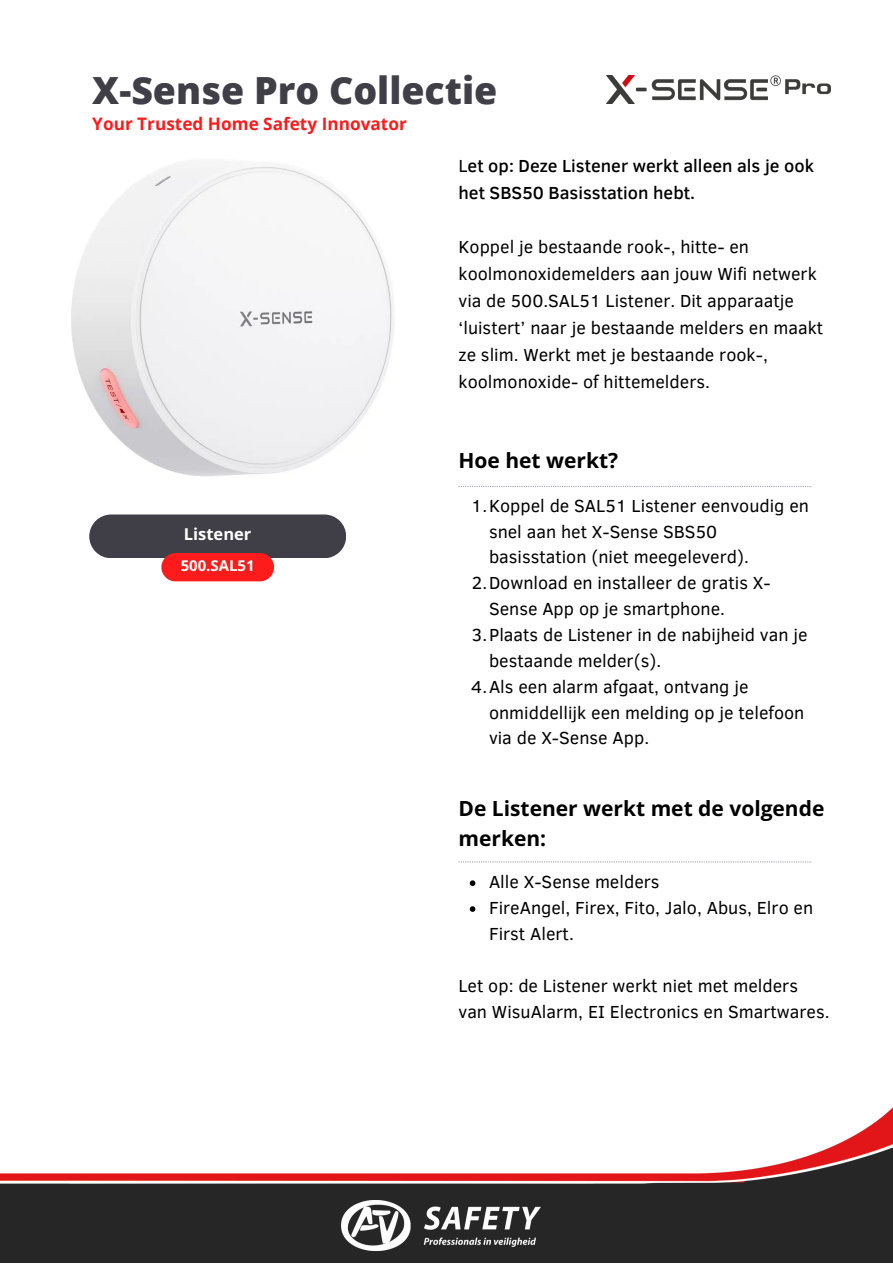
<style>
.page{position:relative;width:893px;height:1264px;background:#fff}
.page>*{position:absolute;margin:0;border:0;box-sizing:border-box;transform-origin:0 0}
.t1{font:800 37.5px "Open Sans";color:#403f47}
.t2{font:700 21px/29.2px "Open Sans Hebrew";color:#000}
.t3{font:17.85px/25.8px "Clear Sans";color:#000}
.t4{font:500 17.85px/27px "Clear Sans";color:#000}
.t5{font:700 17.25px "Open Sans";color:#fd1c1b}
.t6{font:700 16.5px "Open Sans Hebrew";color:#fff}
.t7{font:700 15px "Open Sans Hebrew";color:#fff}
.s1{font-weight:400}
</style>
<div class="page">
<div style="left:89px;top:514px;width:257px;height:44px;background:#403f47"></div>
<img style="left:0;top:1108px;width:892px;height:154px">
<img style="left:341px;top:1200px;width:199px;height:50px">
<div style="left:161px;top:553px;width:113px;height:28px;background:#fd1c1b;border-radius:14px"></div>
<svg style="left:458px;top:861px;width:354px;height:1px"></svg>
<img style="left:606px;top:75px;width:224px;height:28px">
<svg style="left:458px;top:486px;width:354px;height:1px"></svg>
<img style="left:71px;top:160px;width:323px;height:317px">
<svg style="left:469px;top:880px;width:6px;height:6px"></svg>
<svg style="left:469px;top:906px;width:6px;height:5px"></svg>
<p class="t1" style="left:92px;top:64px;width:406px">X-Sense Pro Collectie</p>
<p class="t5" style="left:92px;top:111px;width:316px">Your Trusted Home Safety Innovator</p>
<p class="t4" style="left:458px;top:152px;width:357px"><span class="s1">L</span>et op: Deze Listener werkt alleen als je ook het SBS50 Basisstation hebt.</p>
<p class="t6" style="left:184px;top:522px;width:69px">Listener</p>
<p class="t7" style="left:181px;top:555px;width:75px">500.SAL51</p>
<p class="t3" style="left:458px;top:233px;width:366px;line-height:27px">Koppel je bestaande rook-, hitte- en koolmonoxidemelders aan jouw Wifi netwerk via de 500.SAL51 Listener. Dit apparaatje ‘luistert’ naar je bestaande melders en maakt ze slim. Werkt met je bestaande rook-, koolmonoxide- of hittemelders.</p>
<p class="t2" style="left:458px;top:445px;width:161px">Hoe het werkt?</p>
<p class="t3" style="left:489px;top:491px;width:321px;text-indent:-18px">1.Koppel de SAL51 Listener eenvoudig en snel aan het X-Sense SBS50 basisstation (niet meegeleverd).</p>
<p class="t3" style="left:489px;top:569px;width:283px;text-indent:-17px">2.Download en installeer de gratis X-<br>Sense App op je smartphone.</p>
<p class="t3" style="left:489px;top:621px;width:320px;text-indent:-17px">3.Plaats de Listener in de nabijheid van je bestaande melder(s).</p>
<p class="t3" style="left:489px;top:672px;width:317px;text-indent:-18px">4.Als een alarm afgaat, ontvang je onmiddellijk een melding op je telefoon via de X-Sense App.</p>
<p class="t2" style="left:458px;top:793px;width:367px">De Listener werkt met de volgende merken:</p>
<p class="t3" style="left:489px;top:868px;width:172px">Alle X-Sense melders</p>
<p class="t3" style="left:489px;top:894px;width:326px">FireAngel, Firex, Fito, Jalo, Abus, Elro en<br>First Alert.</p>
<p class="t3" style="left:458px;top:971px;width:372px">Let op: de Listener werkt niet met melders van WisuAlarm, EI Electronics en Smartwares.</p>
</div>
